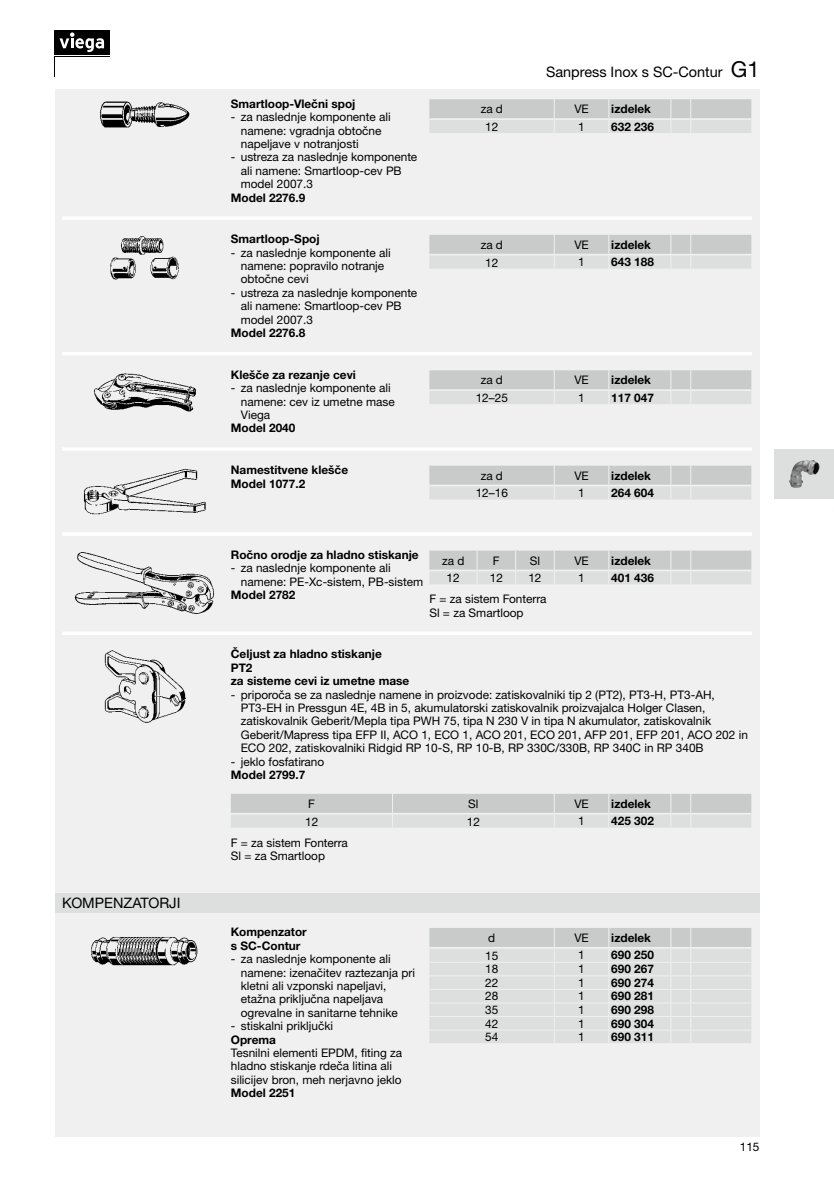
<style>
.page{position:relative;width:834px;height:1181px;background:#fff}
.page>*{position:absolute;margin:0;border:0;box-sizing:border-box;transform-origin:0 0}
.t1{font:14.35px "M Ying Hei PR Cfor Viega W4";color:#000}
.t2{font:11.9px/13.5px "M Ying Hei PR Cfor Viega W4";color:#000}
.t3{font:11.9px/13.5px "M Ying Hei PR Cfor Viega W7";color:#000}
.s1{font-size:21.88px}
</style>
<div class="page">
<div style="left:55px;top:89px;width:704px;height:1047px;background:#f0f0f0"></div>
<div style="left:55px;top:30px;width:55px;height:24px;background:#000"></div>
<svg style="left:59px;top:32px;width:45px;height:20px"></svg>
<svg style="left:55px;top:56px;width:55px;height:1px"></svg>
<div style="left:774px;top:449px;width:59px;height:50px;background:#dddede"></div>
<img style="left:789px;top:460px;width:30px;height:28px">
<img style="left:99px;top:101px;width:91px;height:27px">
<svg style="left:429px;top:99px;width:323px;height:34px;background:#d3d4d4"></svg>
<img style="left:110px;top:236px;width:69px;height:44px">
<svg style="left:429px;top:235px;width:323px;height:34px;background:#d3d4d4"></svg>
<img style="left:93px;top:373px;width:103px;height:39px">
<svg style="left:429px;top:370px;width:323px;height:34px;background:#d3d4d4"></svg>
<img style="left:84px;top:468px;width:122px;height:47px">
<svg style="left:429px;top:466px;width:323px;height:33px;background:#d3d4d4"></svg>
<img style="left:74px;top:552px;width:141px;height:62px">
<svg style="left:429px;top:550px;width:323px;height:34px;background:#d3d4d4"></svg>
<img style="left:104px;top:650px;width:81px;height:73px">
<svg style="left:231px;top:794px;width:521px;height:34px;background:#d3d4d4"></svg>
<div style="left:55px;top:893px;width:704px;height:20px;background:#dddede"></div>
<img style="left:90px;top:937px;width:108px;height:29px">
<svg style="left:429px;top:928px;width:323px;height:115px;background:#dbdcdc"></svg>
<hr style="left:62px;top:216px;width:690px;height:4px;background:#fff">
<hr style="left:62px;top:352px;width:690px;height:3px;background:#fff">
<hr style="left:62px;top:447px;width:690px;height:4px;background:#fff">
<hr style="left:62px;top:532px;width:690px;height:4px;background:#fff">
<hr style="left:62px;top:631px;width:690px;height:4px;background:#fff">
<p class="t1" style="left:62px;top:894px;width:120px">KOMPENZATORJI</p>
<p class="t3" style="left:231px;top:97px;width:126px">Smartloop-Vlečni spoj</p>
<p class="t2" style="left:241px;top:110px;width:151px;text-indent:-10px">- za naslednje komponente ali namene: vgradnja obtočne napeljave v notranjosti</p>
<p class="t2" style="left:241px;top:150px;width:178px;text-indent:-10px">- ustreza za naslednje komponente ali namene: Smartloop-cev PB model 2007.3</p>
<p class="t3" style="left:231px;top:190px;width:76px">Model 2276.9</p>
<p class="t3" style="left:231px;top:232px;width:90px">Smartloop-Spoj</p>
<p class="t2" style="left:241px;top:246px;width:151px;text-indent:-10px">- za naslednje komponente ali namene: popravilo notranje obtočne cevi</p>
<p class="t2" style="left:241px;top:286px;width:178px;text-indent:-10px">- ustreza za naslednje komponente ali namene: Smartloop-cev PB model 2007.3</p>
<p class="t3" style="left:231px;top:326px;width:76px">Model 2276.8</p>
<p class="t3" style="left:231px;top:368px;width:126px">Klešče za rezanje cevi</p>
<p class="t2" style="left:241px;top:381px;width:155px;text-indent:-10px">- za naslednje komponente ali namene: cev iz umetne mase<br>Viega</p>
<p class="t3" style="left:231px;top:421px;width:66px">Model 2040</p>
<p class="t1" style="left:546px;top:63px;width:215px">Sanpress Inox s SC-Contur <span class="s1">G1</span></p>
<p class="t2" style="left:480px;top:102px;width:24px">za d</p>
<p class="t2" style="left:574px;top:102px;width:16px">VE</p>
<p class="t3" style="left:611px;top:102px;width:41px">izdelek</p>
<p class="t2" style="left:485px;top:120px;width:15px">12</p>
<p class="t2" style="left:578px;top:120px;width:8px">1</p>
<p class="t3" style="left:611px;top:120px;width:44px">632 236</p>
<p class="t2" style="left:480px;top:238px;width:24px">za d</p>
<p class="t2" style="left:574px;top:238px;width:16px">VE</p>
<p class="t3" style="left:611px;top:238px;width:41px">izdelek</p>
<p class="t2" style="left:485px;top:255px;width:15px">12</p>
<p class="t2" style="left:578px;top:255px;width:8px">1</p>
<p class="t3" style="left:611px;top:255px;width:44px">643 188</p>
<p class="t2" style="left:480px;top:373px;width:24px">za d</p>
<p class="t2" style="left:574px;top:373px;width:16px">VE</p>
<p class="t3" style="left:611px;top:373px;width:41px">izdelek</p>
<p class="t2" style="left:475px;top:391px;width:34px">12–25</p>
<p class="t2" style="left:578px;top:391px;width:8px">1</p>
<p class="t3" style="left:611px;top:391px;width:44px">117 047</p>
<p class="t3" style="left:231px;top:463px;width:119px">Namestitvene klešče<br>Model 1077.2</p>
<p class="t2" style="left:480px;top:469px;width:24px">za d</p>
<p class="t2" style="left:574px;top:469px;width:16px">VE</p>
<p class="t3" style="left:611px;top:469px;width:41px">izdelek</p>
<p class="t2" style="left:475px;top:486px;width:34px">12–16</p>
<p class="t2" style="left:578px;top:486px;width:8px">1</p>
<p class="t3" style="left:611px;top:486px;width:44px">264 604</p>
<p class="t3" style="left:231px;top:548px;width:189px">Ročno orodje za hladno stiskanje</p>
<p class="t2" style="left:241px;top:561px;width:184px;text-indent:-10px">- za naslednje komponente ali namene: PE-Xc-sistem, PB-sistem</p>
<p class="t3" style="left:231px;top:588px;width:66px">Model 2782</p>
<p class="t2" style="left:442px;top:554px;width:24px">za d</p>
<p class="t2" style="left:493px;top:554px;width:8px">F</p>
<p class="t2" style="left:529px;top:554px;width:12px">Sl</p>
<p class="t2" style="left:574px;top:554px;width:16px">VE</p>
<p class="t3" style="left:611px;top:554px;width:41px">izdelek</p>
<p class="t2" style="left:446px;top:571px;width:15px">12</p>
<p class="t2" style="left:489px;top:571px;width:15px">12</p>
<p class="t2" style="left:528px;top:571px;width:15px">12</p>
<p class="t2" style="left:578px;top:571px;width:8px">1</p>
<p class="t3" style="left:611px;top:571px;width:44px">401 436</p>
<p class="t2" style="left:429px;top:592px;width:118px">F = -za sistem Fonterra<br>Sl = -za Smartloop</p>
<p class="t3" style="left:231px;top:647px;width:180px">Čeljust za hladno stiskanje<br>PT2<br>za sisteme cevi iz umetne mase</p>
<p class="t2" style="left:241px;top:687px;width:508px;text-indent:-10px">- priporoča se za naslednje namene in proizvode: zatiskovalniki tip 2 (PT2), PT3-H, PT3-AH, PT3-EH in Pressgun -4E, 4B in 5, akumulatorski zatiskovalnik proizvajalca Holger Clasen, zatiskovalnik Geberit/Mepla tipa PWH -75, tipa N -230 -V in tipa N akumulator, zatiskovalnik Geberit/Mapress tipa EFP -II, ACO -1, ECO -1, ACO -201, ECO -201, AFP -201, EFP -201, ACO -202 in ECO -202, zatiskovalniki Ridgid RP -10-S, RP -10-B, RP -330C/330B, RP 340C in RP 340B</p>
<p class="t2" style="left:231px;top:754px;width:95px">- jeklo fosfatirano</p>
<p class="t3" style="left:231px;top:768px;width:76px">Model 2799.7</p>
<p class="t2" style="left:308px;top:797px;width:8px">F</p>
<p class="t2" style="left:468px;top:797px;width:12px">Sl</p>
<p class="t2" style="left:574px;top:797px;width:16px">VE</p>
<p class="t3" style="left:611px;top:797px;width:41px">izdelek</p>
<p class="t2" style="left:305px;top:814px;width:15px">12</p>
<p class="t2" style="left:466px;top:814px;width:15px">12</p>
<p class="t2" style="left:578px;top:814px;width:8px">1</p>
<p class="t3" style="left:611px;top:814px;width:44px">425 302</p>
<p class="t2" style="left:231px;top:835px;width:118px">F = -za sistem Fonterra<br>Sl = -za Smartloop</p>
<p class="t3" style="left:231px;top:925px;width:78px">Kompenzator s -SC-Contur</p>
<p class="t2" style="left:241px;top:952px;width:176px;text-indent:-10px">- za naslednje komponente ali namene: izenačitev raztezanja pri kletni ali vzponski napeljavi, etažna priključna napeljava ogrevalne in sanitarne tehnike</p>
<p class="t2" style="left:231px;top:1019px;width:104px">- stiskalni priključki</p>
<p class="t3" style="left:231px;top:1032px;width:47px">Oprema</p>
<p class="t2" style="left:231px;top:1046px;width:173px">Tesnilni elementi EPDM, fiting za hladno stiskanje rdeča litina ali silicijev bron, meh nerjavno jeklo</p>
<p class="t3" style="left:231px;top:1086px;width:66px">Model 2251</p>
<p class="t2" style="left:488px;top:931px;width:9px">d</p>
<p class="t2" style="left:574px;top:931px;width:16px">VE</p>
<p class="t3" style="left:611px;top:931px;width:41px">izdelek</p>
<p class="t2" style="left:485px;top:948px;width:15px">15</p>
<p class="t2" style="left:578px;top:948px;width:8px">1</p>
<p class="t3" style="left:611px;top:948px;width:44px">690 250</p>
<p class="t2" style="left:485px;top:962px;width:15px">18</p>
<p class="t2" style="left:578px;top:962px;width:8px">1</p>
<p class="t3" style="left:611px;top:962px;width:44px">690 267</p>
<p class="t2" style="left:485px;top:975px;width:15px">22</p>
<p class="t2" style="left:578px;top:975px;width:8px">1</p>
<p class="t3" style="left:611px;top:975px;width:44px">690 274</p>
<p class="t2" style="left:485px;top:989px;width:15px">28</p>
<p class="t2" style="left:578px;top:989px;width:8px">1</p>
<p class="t3" style="left:611px;top:989px;width:44px">690 281</p>
<p class="t2" style="left:485px;top:1003px;width:15px">35</p>
<p class="t2" style="left:578px;top:1003px;width:8px">1</p>
<p class="t3" style="left:611px;top:1003px;width:44px">690 298</p>
<p class="t2" style="left:485px;top:1016px;width:15px">42</p>
<p class="t2" style="left:578px;top:1016px;width:8px">1</p>
<p class="t3" style="left:611px;top:1016px;width:44px">690 304</p>
<p class="t2" style="left:485px;top:1030px;width:15px">54</p>
<p class="t2" style="left:578px;top:1030px;width:8px">1</p>
<p class="t3" style="left:611px;top:1030px;width:44px">690 311</p>
<p class="t2" style="left:739px;top:1140px;width:21px">115</p>
</div>
